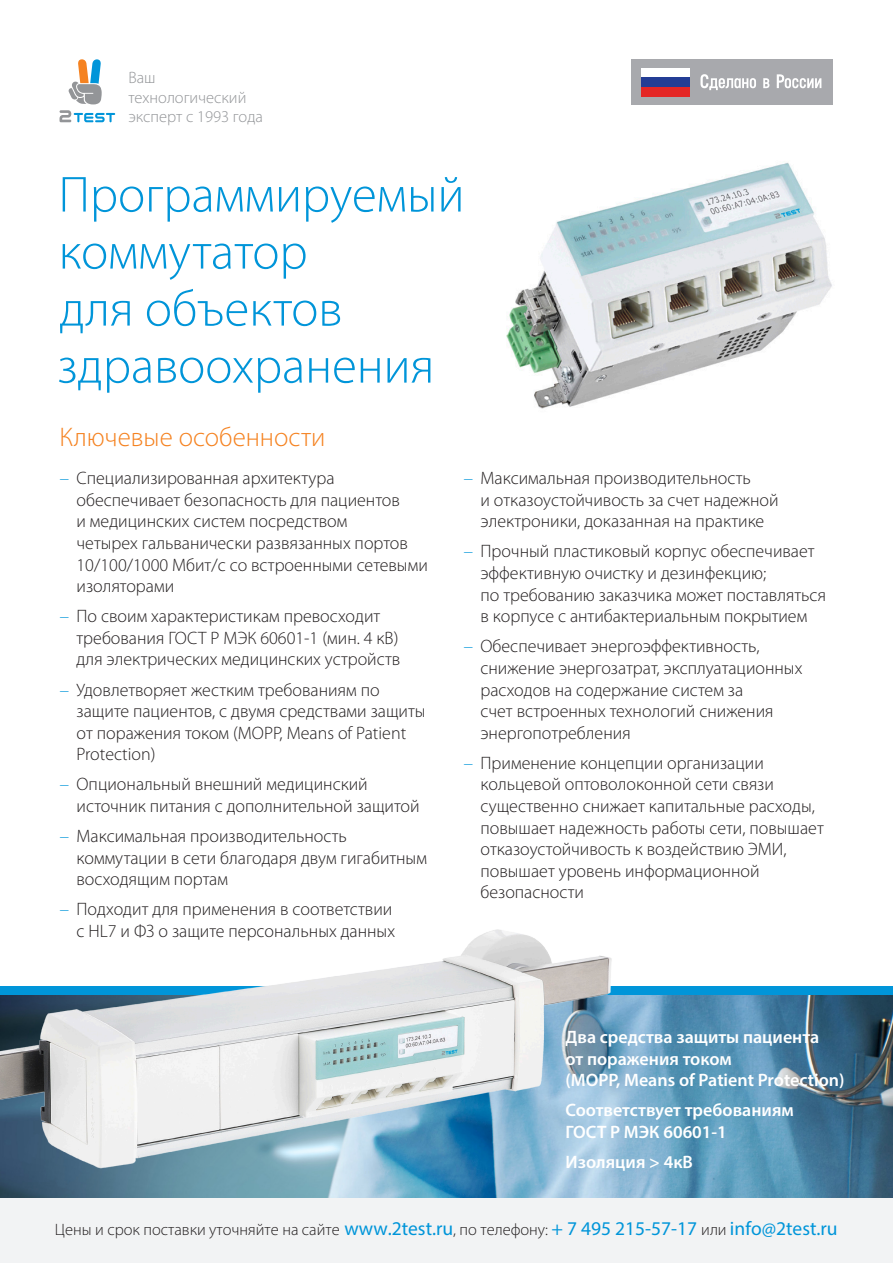
<style>
.page{position:relative;width:893px;height:1263px;background:#fff}
.page>*{position:absolute;margin:0;border:0;box-sizing:border-box;transform-origin:0 0}
.t1{font:300 51px/57px "Myriad Pro";color:#0095d9}
.t2{font:300 27px "Myriad Pro";color:#f58220}
.t3{font:300 18px/21.6px "Myriad Pro";color:#231f20}
.t4{font:600 18px/21.6px "Myriad Pro";color:#fff}
.t5{font:300 16.5px "Myriad Pro";color:#231f20}
.t6{font:300 16.5px/19.8px "Myriad Pro";color:#939598}
.s1{font-size:16.5px;color:#0095d9}
.s2{font-weight:400;font-size:19.5px;color:#0095d9}
</style>
<div class="page">
<img style="left:0;top:995px;width:892px;height:203px">
<img style="left:0;top:929px;width:681px;height:267px">
<svg style="left:68px;top:59px;width:34px;height:45px"></svg>
<svg style="left:60px;top:110px;width:55px;height:12px"></svg>
<div style="left:631px;top:60px;width:202px;height:45px;background:#a8a9ad"></div>
<div style="left:641px;top:68px;width:49px;height:9px;background:#fff"></div>
<div style="left:641px;top:87px;width:49px;height:10px;background:#e42625"></div>
<div style="left:641px;top:77px;width:49px;height:10px;background:#233d95"></div>
<svg style="left:700px;top:74px;width:56px;height:16px"></svg>
<svg style="left:763px;top:78px;width:6px;height:10px"></svg>
<svg style="left:777px;top:74px;width:44px;height:14px"></svg>
<img style="left:506px;top:162px;width:326px;height:247px">
<div style="left:0;top:1198px;width:893px;height:65px;background:#f2f3f4"></div>
<p class="t6" style="left:128px;top:67px;width:136px">Ваш технологический эксперт с 1993 года</p>
<h1 class="t1" style="left:57px;top:166px;width:409px">Программируемый коммутатор<br>для объектов здравоохранения</h1>
<h2 class="t2" style="left:60px;top:420px;width:267px">Ключевые особенности</h2>
<p class="t3" style="left:77px;top:467px;width:353px;text-indent:-17px"><span class="s1">−</span> Специализированная архитектура обеспечивает безопасность для пациентов<br>и медицинских систем посредством<br>четырех гальванически развязанных портов 10/100/1000 Мбит/с со встроенными сетевыми изоляторами</p>
<p class="t3" style="left:77px;top:605px;width:325px;text-indent:-17px"><span class="s1">−</span> По своим характеристикам превосходит требования ГОСТ Р МЭК 60601-1 (мин. 4 кВ) для электрических медицинских устройств</p>
<p class="t3" style="left:77px;top:678px;width:351px;text-indent:-17px"><span class="s1">−</span> Удовлетворяет жестким требованиям по защите пациентов, с двумя средствами защиты от поражения током (MOPP, Means of Patient Protection)</p>
<p class="t3" style="left:77px;top:773px;width:345px;text-indent:-17px"><span class="s1">−</span> Опциональный внешний медицинский источник питания с дополнительной защитой</p>
<p class="t3" style="left:77px;top:825px;width:352px;text-indent:-17px"><span class="s1">−</span> Максимальная производительность коммутации в сети благодаря двум гигабитным восходящим портам</p>
<p class="t3" style="left:60px;top:898px;width:337px;text-align:right"><span class="s1">−</span> Подходит для применения в соответствии с HL7 и ФЗ о защите персональных данных</p>
<p class="t3" style="left:480px;top:467px;width:300px;text-indent:-17px"><span class="s1">−</span> Максимальная производительность<br>и отказоустойчивость за счет надежной электроники, доказанная на практике</p>
<p class="t3" style="left:480px;top:540px;width:347px;text-indent:-17px"><span class="s1">−</span> Прочный пластиковый корпус обеспечивает эффективную очистку и дезинфекцию;<br>по требованию заказчика может поставляться в корпусе с антибактериальным покрытием</p>
<p class="t3" style="left:480px;top:635px;width:323px;text-indent:-17px"><span class="s1">−</span> Обеспечивает энергоэффективность, снижение энергозатрат, эксплуатационных расходов на содержание систем за<br>счет встроенных технологий снижения энергопотребления</p>
<p class="t3" style="left:480px;top:752px;width:345px;text-indent:-17px"><span class="s1">−</span> Применение концепции организации кольцевой оптоволоконной сети связи существенно снижает капитальные расходы, повышает надежность работы сети, повышает отказоустойчивость к воздействию ЭМИ, повышает уровень информационной безопасности</p>
<p class="t4" style="left:565px;top:1026px;width:281px">Два средства защиты пациента<br>от поражения током<br>(MOPP, Means of Patient Protection)</p>
<p class="t4" style="left:565px;top:1099px;width:230px">Соответствует требованиям<br>ГОСТ Р МЭК 60601-1</p>
<p class="t4" style="left:565px;top:1151px;width:129px">Изоляция &gt; 4кВ</p>
<p class="t5" style="left:55px;top:1220px;width:784px">Цены и срок поставки уточняйте на сайте <span class="s2">www.2test.ru</span>, по телефону: <span class="s2">+ 7 495 215-57-17</span> или <span class="s2">info@2test.ru</span></p>
</div>
